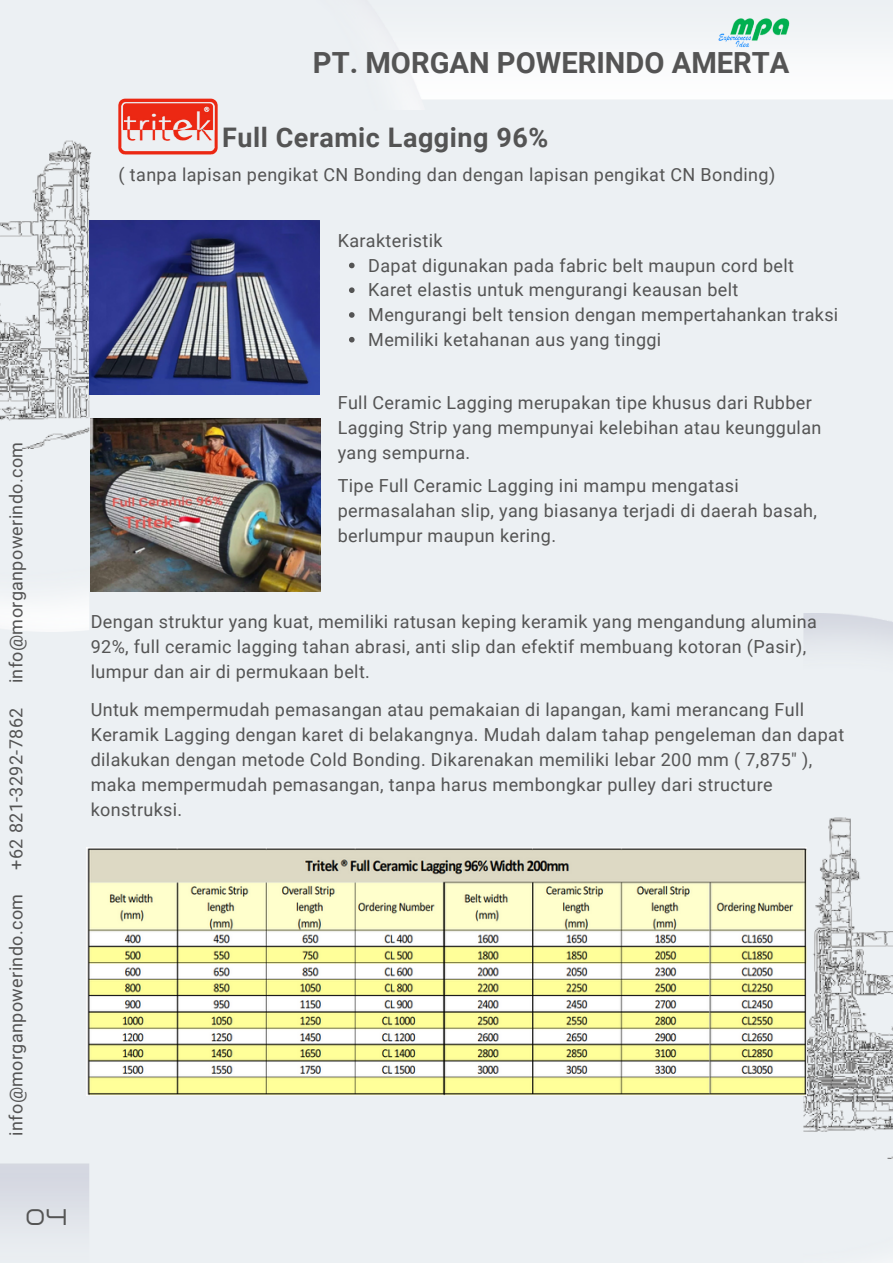
<style>
.page{position:relative;width:893px;height:1264px;background:#fff}
.page>*{position:absolute;margin:0;border:0;box-sizing:border-box;transform-origin:0 0}
.t1{font:700 29.1px "Roboto";color:#545454}
.t2{font:700 27px "Roboto";letter-spacing:.02em;color:#545454}
.t3{font:22.5px "Lastica";color:#545454}
.t4{font:18px/25px "Roboto";letter-spacing:.02em;color:#545454}
</style>
<div class="page">
<img style="left:0;top:0;width:892px;height:1262px">
<img style="left:803px;top:613px;width:89px;height:649px">
<img style="left:0;top:0;width:446px;height:631px">
<img style="left:0;top:0;width:370px;height:448px">
<img style="left:718px;top:19px;width:71px;height:28px">
<img style="left:803px;top:676px;width:89px;height:482px">
<div style="left:89px;top:110px;width:714px;height:1152px;background:#ecf0f3"></div>
<img style="left:89px;top:220px;width:231px;height:174px">
<img style="left:91px;top:418px;width:229px;height:173px">
<img style="left:86px;top:847px;width:720px;height:248px">
<svg style="left:349px;top:263px;width:5px;height:5px"></svg>
<svg style="left:349px;top:287px;width:5px;height:6px"></svg>
<svg style="left:349px;top:312px;width:5px;height:6px"></svg>
<svg style="left:349px;top:337px;width:5px;height:5px"></svg>
<img style="left:119px;top:98px;width:98px;height:56px">
<p class="t4" style="left:4px;top:683px;width:243px;rotate:-90deg">info@morganpowerindo.com</p>
<p class="t4" style="left:4px;top:869px;width:163px;rotate:-90deg">+62 821-3292-7862</p>
<p class="t4" style="left:4px;top:1135px;width:243px;rotate:-90deg">info@morganpowerindo.com</p>
<p class="t1" style="left:313px;top:46px;width:478px">PT. MORGAN POWERINDO AMERTA</p>
<p class="t2" style="left:222px;top:122px;width:328px">Full Ceramic Lagging 96%</p>
<p class="t4" style="left:119px;top:162px;width:658px">( tanpa lapisan pengikat CN Bonding dan dengan lapisan pengikat CN Bonding)</p>
<p class="t4" style="left:338px;top:228px;width:106px">Karakteristik</p>
<p class="t4" style="left:368px;top:253px;width:427px">Dapat digunakan pada fabric belt maupun cord belt</p>
<p class="t4" style="left:368px;top:278px;width:371px">Karet elastis untuk mengurangi keausan belt</p>
<p class="t4" style="left:368px;top:302px;width:471px">Mengurangi belt tension dengan mempertahankan traksi</p>
<p class="t4" style="left:368px;top:327px;width:294px">Memiliki ketahanan aus yang tinggi</p>
<p class="t4" style="left:338px;top:390px;width:485px">Full Ceramic Lagging merupakan tipe khusus dari Rubber<br>Lagging Strip yang mempunyai kelebihan atau keunggulan yang sempurna.</p>
<p class="t4" style="left:338px;top:473px;width:480px">Tipe Full Ceramic Lagging ini mampu mengatasi permasalahan slip, yang biasanya terjadi di daerah basah, berlumpur maupun kering.</p>
<p class="t4" style="left:91px;top:610px;width:727px">Dengan struktur yang kuat, memiliki ratusan keping keramik yang mengandung alumina<br>92%, full ceramic lagging tahan abrasi, anti slip dan efektif membuang kotoran (Pasir), lumpur dan air di permukaan belt.</p>
<p class="t4" style="left:91px;top:697px;width:755px">Untuk mempermudah pemasangan atau pemakaian di lapangan, kami merancang Full Keramik Lagging dengan karet di belakangnya. Mudah dalam tahap pengeleman dan dapat dilakukan dengan metode Cold Bonding. Dikarenakan memiliki lebar 200 mm ( 7,875" ), maka mempermudah pemasangan, tanpa harus membongkar pulley dari structure konstruksi.</p>
<p class="t3" style="left:25px;top:1205px;width:44px">04</p>
</div>
